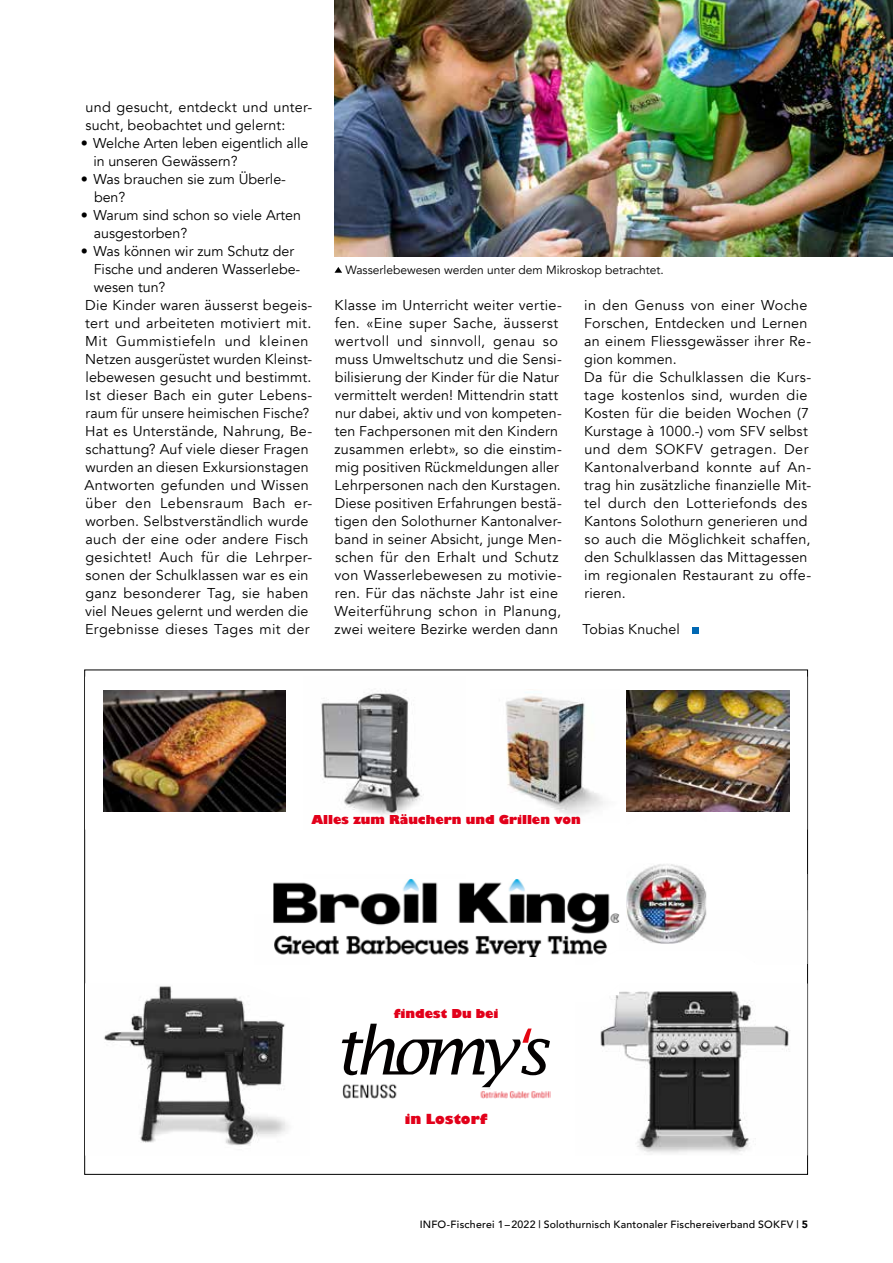
<style>
.page{position:relative;width:893px;height:1263px;background:#fff}
.page>*{position:absolute;margin:0;border:0;box-sizing:border-box;transform-origin:0 0}
.t1{font:14.25px/18px "Avenir";letter-spacing:.015em;color:#000}
.t2{font:14.25px/18px "Avenir";letter-spacing:-.005em;color:#000}
.t3{font:14.25px "Avenir";letter-spacing:.035em;color:#000}
.t4{font:14.25px "Avenir";letter-spacing:.04em;color:#000}
.t5{font:800 13.5px "Gill Sans Nova";color:#e2001a}
.t6{font:12px "Avenir";color:#000}
.t7{font:800 12px "Gill Sans Nova";color:#e2001a}
.t8{font:500 10.5px "Avenir";letter-spacing:.02em;color:#000}
.s1{font-weight:900}
</style>
<div class="page">
<div style="left:692px;top:627px;width:6px;height:7px;background:#0068b3"></div>
<img style="left:600px;top:991px;width:190px;height:163px">
<img style="left:342px;top:1089px;width:209px;height:10px">
<img style="left:85px;top:983px;width:203px;height:163px">
<img style="left:273px;top:985px;width:346px;height:10px">
<img style="left:626px;top:864px;width:80px;height:80px">
<img style="left:273px;top:879px;width:346px;height:78px">
<svg style="left:85px;top:690px;width:705px;height:140px"></svg>
<img style="left:303px;top:690px;width:163px;height:140px">
<img style="left:490px;top:690px;width:129px;height:133px">
<img style="left:626px;top:815px;width:80px;height:10px">
<img style="left:103px;top:690px;width:182px;height:121px">
<img style="left:626px;top:690px;width:163px;height:121px">
<svg style="left:341px;top:1023px;width:209px;height:66px"></svg>
<img style="left:334px;top:0;width:559px;height:256px">
<svg style="left:334px;top:267px;width:8px;height:6px"></svg>
<p class="t1" style="left:86px;top:98px;width:228px">und gesucht, entdeckt und unter&shy;sucht, beobachtet und gelernt:</p>
<p class="t2" style="left:93px;top:134px;width:217px;text-indent:-13px">• Welche Arten leben eigentlich alle in unseren Gewässern?</p>
<p class="t1" style="left:94px;top:170px;width:194px;text-indent:-13px">• Was brauchen sie zum Überle&shy;ben?</p>
<p class="t1" style="left:94px;top:206px;width:209px;text-indent:-13px">• Warum sind schon so viele Arten ausgestorben?</p>
<p class="t1" style="left:81px;top:242px;width:215px">• Was können wir zum Schutz der</p>
<p class="t1" style="left:94px;top:260px;width:208px">Fische und anderen Wasserlebe-</p>
<p class="t1" style="left:94px;top:278px;width:73px">wesen tun?</p>
<p class="t1" style="left:85px;top:296px;width:228px">Die Kinder waren äusserst begeis-</p>
<p class="t1" style="left:85px;top:314px;width:228px">tert und arbeiteten motiviert mit.</p>
<p class="t3" style="left:85px;top:333px;width:225px">Mit Gummistiefeln und kleinen</p>
<p class="t1" style="left:85px;top:350px;width:226px">Netzen ausgerüstet wurden Kleinst--</p>
<p class="t1" style="left:85px;top:368px;width:227px">lebewesen gesucht und bestimmt.</p>
<p class="t1" style="left:85px;top:386px;width:228px">Ist dieser Bach ein guter Lebens-</p>
<p class="t1" style="left:85px;top:404px;width:225px">raum für unsere heimischen Fische?</p>
<p class="t1" style="left:85px;top:422px;width:229px">Hat es Unterstände, Nahrung, Be-</p>
<p class="t1" style="left:86px;top:440px;width:225px">schattung? Auf viele dieser Fragen</p>
<p class="t1" style="left:85px;top:458px;width:225px">wurden an diesen Exkursionstagen</p>
<p class="t1" style="left:85px;top:476px;width:226px">Antworten gefunden und Wissen</p>
<p class="t4" style="left:86px;top:495px;width:228px">über den Lebensraum Bach er-</p>
<p class="t1" style="left:85px;top:512px;width:225px">worben. Selbstverständlich wurde</p>
<p class="t1" style="left:85px;top:530px;width:225px">auch der eine oder andere Fisch</p>
<p class="t1" style="left:85px;top:548px;width:228px">gesichtet! Auch für die Lehrper-</p>
<p class="t1" style="left:86px;top:566px;width:225px">sonen der Schulklassen war es ein</p>
<p class="t1" style="left:85px;top:584px;width:225px">ganz besonderer Tag, sie haben</p>
<p class="t1" style="left:85px;top:602px;width:225px">viel Neues gelernt und werden die</p>
<p class="t1" style="left:85px;top:620px;width:226px">Ergebnisse dieses Tages mit der</p>
<p class="t6" style="left:345px;top:263px;width:320px">Wasserlebewesen werden unter dem Mikroskop betrachtet.</p>
<p class="t1" style="left:335px;top:296px;width:229px">Klasse im Unterricht weiter vertie&shy;fen. «Eine super Sache, äusserst wertvoll und sinnvoll, genau so muss Umweltschutz und die Sensi&shy;bilisierung der Kinder für die Natur vermittelt werden! Mittendrin statt nur dabei, aktiv und von kompeten&shy;ten Fachpersonen mit den Kindern zusammen erlebt», so die einstim&shy;mig positiven Rückmeldungen aller Lehrpersonen nach den Kurstagen.<br>Diese positiven Erfahrungen bestä&shy;tigen den Solothurner Kantonalver&shy;band in seiner Absicht, junge Men&shy;schen für den Erhalt und Schutz von Wasserlebewesen zu motivie&shy;ren. Für das nächste Jahr ist eine Weiterführung schon in Planung, zwei weitere Bezirke werden dann</p>
<p class="t1" style="left:584px;top:296px;width:229px">in den Genuss von einer Woche<br>Forschen, Entdecken und Lernen an einem Fliessgewässer ihrer Re&shy;gion kommen.<br>Da für die Schulklassen die Kurs&shy;tage kostenlos sind, wurden die<br>Kosten für die beiden Wochen (7<br>Kurstage à 1000.-) vom SFV selbst und dem SOKFV getragen. Der<br>Kantonalverband konnte auf An&shy;trag hin zusätzliche finanzielle Mit&shy;tel durch den Lotteriefonds des<br>Kantons Solothurn generieren und so auch die Möglichkeit schaffen, den Schulklassen das Mittagessen im regionalen Restaurant zu offe&shy;rieren.</p>
<p class="t1" style="left:582px;top:620px;width:99px">Tobias Knuchel</p>
<p class="t7" style="left:311px;top:812px;width:271px">Alles zum Räuchern und Grillen von</p>
<p class="t7" style="left:394px;top:1006px;width:106px">findest Du bei</p>
<p class="t5" style="left:405px;top:1110px;width:84px">in Lostorf</p>
<p class="t8" style="left:420px;top:1215px;width:390px">INFO-Fischerei 1–2022 | Solothurnisch Kantonaler Fischereiverband SOKFV | <span class="s1">5</span></p>
</div>
